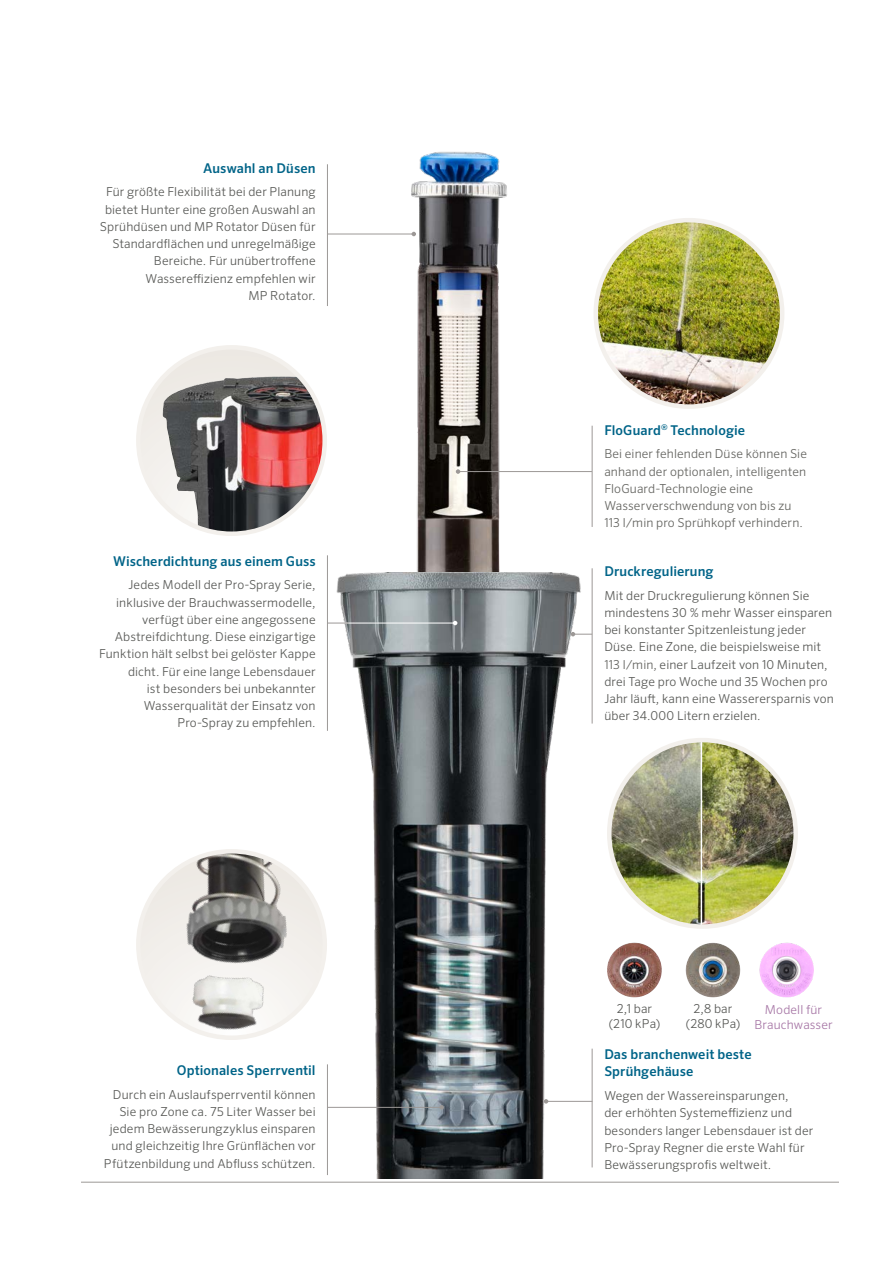
<style>
.page{position:relative;width:893px;height:1263px;background:#fff}
.page>*{position:absolute;margin:0;border:0;box-sizing:border-box;transform-origin:0 0}
.t1{font:500 13.5px/17.2px "Sero Pro";letter-spacing:.005em;color:#006488}
.t2{font:300 12.3px/17.2px "Sero Pro";letter-spacing:.01em;color:#585956;text-align:right}
.t3{font:300 12.3px/17.2px "Sero Pro";letter-spacing:.01em;color:#646460}
.t4{font:300 12.3px/14.9px "Sero Pro";letter-spacing:.01em;color:#a777a6;text-align:center}
.s1{color:#646460}
</style>
<div class="page">
<img style="left:328px;top:572px;width:265px;height:607px">
<img style="left:408px;top:151px;width:99px;height:421px">
<hr style="left:81px;top:1182px;width:758px;height:1px;background:#9c9896">
<hr style="left:328px;top:234px;width:86px;height:1px;background:#9c9896">
<svg style="left:412px;top:232px;width:4px;height:4px"></svg>
<hr style="left:458px;top:471px;width:134px;height:1px;background:#9c9896">
<svg style="left:456px;top:469px;width:4px;height:5px"></svg>
<hr style="left:546px;top:1101px;width:46px;height:1px;background:#9c9896">
<svg style="left:544px;top:1099px;width:4px;height:4px"></svg>
<svg style="left:571px;top:632px;width:21px;height:4px"></svg>
<hr style="left:327px;top:1107px;width:115px;height:1px;background:#9c9896">
<svg style="left:439px;top:1105px;width:5px;height:4px"></svg>
<hr style="left:327px;top:555px;width:1px;height:176px;background:#9c9896">
<hr style="left:327px;top:1064px;width:1px;height:111px;background:#9c9896">
<hr style="left:338px;top:623px;width:117px;height:1px;background:#fff">
<svg style="left:453px;top:621px;width:4px;height:4px"></svg>
<svg style="left:328px;top:623px;width:21px;height:1px"></svg>
<hr style="left:327px;top:164px;width:1px;height:142px;background:#9c9896">
<hr style="left:592px;top:426px;width:1px;height:101px;background:#9c9896">
<hr style="left:592px;top:1049px;width:1px;height:118px;background:#9c9896">
<div style="left:138px;top:347px;width:187px;height:187px;background:#eeeae5;border-radius:93px"></div>
<img style="left:162px;top:376px;width:160px;height:155px">
<div style="left:136px;top:345px;width:191px;height:191px;border:4px solid #f3f0ec;border-radius:50%"></div>
<img style="left:596px;top:220px;width:186px;height:187px;border-radius:93px">
<div style="left:593px;top:218px;width:191px;height:191px;border:4px solid #f3f0ec;border-radius:50%"></div>
<img style="left:702px;top:740px;width:91px;height:184px">
<img style="left:612px;top:740px;width:89px;height:184px">
<div style="left:607px;top:738px;width:191px;height:191px;border:4px solid #f3f0ec;border-radius:50%"></div>
<img style="left:138px;top:851px;width:187px;height:187px;border-radius:93px">
<div style="left:136px;top:849px;width:191px;height:191px;border:4px solid #f3f0ec;border-radius:50%"></div>
<img style="left:607px;top:942px;width:55px;height:55px">
<img style="left:695px;top:943px;width:18px;height:7px">
<img style="left:759px;top:942px;width:55px;height:55px">
<hr style="left:592px;top:568px;width:1px;height:155px;background:#9c9896">
<p class="t1" style="left:203px;top:159px;width:114px">Auswahl an Düsen</p>
<p class="t2" style="left:100px;top:183px;width:217px">Für größte Flexibilität bei der Planung bietet Hunter eine großen Auswahl an<br>Sprühdüsen und MP Rotator Düsen für<br>Standardflächen und unregelmäßige<br>Bereiche. Für unübertroffene<br>Wassereffizienz empfehlen wir<br>MP Rotator.</p>
<p class="t1" style="left:113px;top:552px;width:204px">Wischerdichtung aus einem Guss</p>
<p class="t2" style="left:99px;top:576px;width:218px">Jedes Modell der Pro-Spray Serie, inklusive der Brauchwassermodelle, verfügt über eine angegossene Abstreifdichtung. Diese einzigartige Funktion hält selbst bei gelöster Kappe dicht. Für eine lange Lebensdauer<br>ist besonders bei unbekannter Wasserqualität der Einsatz von Pro-Spray zu empfehlen.</p>
<p class="t1" style="left:177px;top:1061px;width:140px">Optionales Sperrventil</p>
<p class="t2" style="left:104px;top:1085px;width:213px">Durch ein Auslaufsperrventil können Sie pro Zone ca. 75 Liter Wasser bei jedem Bewässerungzyklus einsparen und gleichzeitig Ihre Grünflächen vor Pfützenbildung und Abfluss schützen.</p>
<p class="t1" style="left:604px;top:421px;width:142px">FloGuard<sup>®</sup> Technologie</p>
<p class="t3" style="left:604px;top:445px;width:204px">Bei einer fehlenden Düse können Sie anhand der optionalen, intelligenten FloGuard-Technologie eine Wasserverschwendung von bis zu 113 l/min pro Sprühkopf verhindern.</p>
<p class="t1" style="left:604px;top:562px;width:111px">Druckregulierung</p>
<p class="t2" style="left:604px;top:586px;width:231px;text-align:left">Mit der Druckregulierung können Sie mindestens 30 % mehr Wasser einsparen bei konstanter Spitzenleistung jeder Düse. Eine Zone, die beispielsweise mit <span class="s1">113 l/min,</span> einer Laufzeit von 10 Minuten, drei Tage pro Woche und 35 Wochen pro Jahr läuft, kann eine Wasserersparnis von über 34.000 Litern erzielen.</p>
<p class="t2" style="left:609px;top:1001px;width:53px;line-height:14.9px;text-align:center">2,1 bar (210 kPa)</p>
<p class="t2" style="left:686px;top:1001px;width:56px;line-height:14.9px;text-align:center">2,8 bar (280 kPa)</p>
<p class="t4" style="left:754px;top:1002px;width:80px">Modell für<br>Brauchwasser</p>
<p class="t1" style="left:604px;top:1046px;width:149px">Das branchenweit beste<br>Sprühgehäuse</p>
<p class="t2" style="left:604px;top:1087px;width:211px;text-align:left">Wegen der Wassereinsparungen,<br>der erhöhten Systemeffizienz und besonders langer Lebensdauer ist der Pro-Spray Regner die erste Wahl für Bewässerungsprofis weltweit.</p>
</div>
